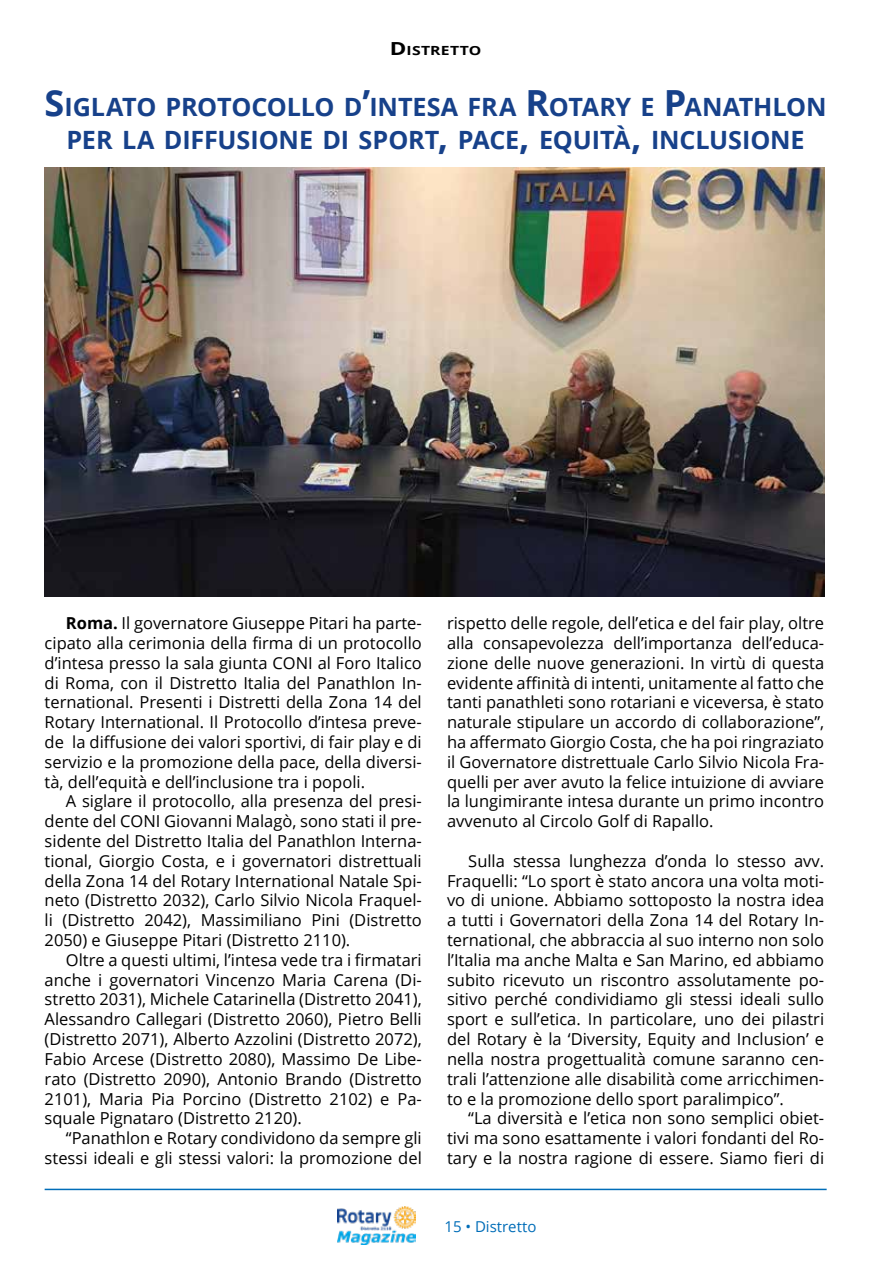
<style>
.page{position:relative;width:893px;height:1263px;background:#fff}
.page>*{position:absolute;margin:0;border:0;box-sizing:border-box;transform-origin:0 0}
.t1{font:700 25.2px/32.7px "Open Sans";letter-spacing:-.005em;color:#17418a;text-align:center}
.t2{font:16.5px/19.8px "Open Sans";color:#000;text-align:justify}
.t3{font:15px "Open Sans";color:#006db8}
.t4{font:700 12.6px "Open Sans";letter-spacing:.015em;color:#000;scale:1.25 1}
.s1{font-size:18px}
.s2{font-size:36px}
.s3{font-weight:700}
</style>
<div class="page">
<img style="left:337px;top:1206px;width:79px;height:39px">
<hr style="left:45px;top:1189px;width:782px;height:1px;background:#006db8">
<img style="left:45px;top:167px;width:779px;height:429px">
<p class="t4" style="left:390px;top:42px;width:75px"><span class="s1">D</span>ISTRETTO</p>
<h1 class="t1" style="left:45px;top:90px;width:783px"><span class="s2">S</span>IGLATO PROTOCOLLO D<span class="s2">’</span>INTESA FRA <span class="s2">R</span>OTARY E <span class="s2">P</span>ANATHLON<br>PER LA DIFFUSIONE DI SPORT<span class="s2">,</span> PACE<span class="s2">,</span> EQUITÀ<span class="s2">,</span> INCLUSIONE</h1>
<p class="t2" style="left:45px;top:613px;width:379px;text-indent:21px"><span class="s3">Roma.</span> Il governatore Giuseppe Pitari ha parte&shy;cipato alla cerimonia della firma di un protocollo d’intesa presso la sala giunta CONI al Foro Italico di Roma, con il Distretto Italia del Panathlon In&shy;ternational. Presenti i Distretti della Zona 14 del Rotary International. Il Protocollo d’intesa preve&shy;de la diffusione dei valori sportivi, di fair play e di servizio e la promozione della pace, della diversi&shy;tà, dell’equità e dell’inclusione tra i popoli.</p>
<p class="t2" style="left:45px;top:791px;width:379px;text-indent:21px">A siglare il protocollo, alla presenza del presi&shy;dente del CONI Giovanni Malagò, sono stati il pre&shy;sidente del Distretto Italia del Panathlon Interna&shy;tional, Giorgio Costa, e i governatori distrettuali della Zona 14 del Rotary International Natale Spi&shy;neto (Distretto 2032), Carlo Silvio Nicola Fraquel&shy;li (Distretto 2042), Massimiliano Pini (Distretto 2050) e Giuseppe Pitari (Distretto 2110).</p>
<p class="t2" style="left:45px;top:949px;width:379px;text-indent:21px">Oltre a questi ultimi, l’intesa vede tra i firmatari anche i governatori Vincenzo Maria Carena (Di&shy;stretto 2031), Michele Catarinella (Distretto 2041), Alessandro Callegari (Distretto 2060), Pietro Belli (Distretto 2071), Alberto Azzolini (Distretto 2072), Fabio Arcese (Distretto 2080), Massimo De Libe&shy;rato (Distretto 2090), Antonio Brando (Distretto 2101), Maria Pia Porcino (Distretto 2102) e Pa&shy;squale Pignataro (Distretto 2120).</p>
<p class="t2" style="left:45px;top:1128px;width:379px;text-align:right">“Panathlon e Rotary condividono da sempre gli stessi ideali e gli stessi valori: la promozione del</p>
<p class="t2" style="left:447px;top:613px;width:379px">rispetto delle regole, dell’etica e del fair play, oltre alla consapevolezza dell’importanza dell’educa&shy;zione delle nuove generazioni. In virtù di questa evidente affinità di intenti, unitamente al fatto che tanti panathleti sono rotariani e viceversa, è stato naturale stipulare un accordo di collaborazione”, ha affermato Giorgio Costa, che ha poi ringraziato il Governatore distrettuale Carlo Silvio Nicola Fra&shy;quelli per aver avuto la felice intuizione di avviare la lungimirante intesa durante un primo incontro avvenuto al Circolo Golf di Rapallo.</p>
<p class="t2" style="left:447px;top:850px;width:379px;text-indent:21px">Sulla stessa lunghezza d’onda lo stesso avv.<br>Fraquelli: “Lo sport è stato ancora una volta moti&shy;vo di unione. Abbiamo sottoposto la nostra idea a tutti i Governatori della Zona 14 del Rotary In&shy;ternational, che abbraccia al suo interno non solo l’Italia ma anche Malta e San Marino, ed abbiamo subito ricevuto un riscontro assolutamente po&shy;sitivo perché condividiamo gli stessi ideali sullo sport e sull’etica. In particolare, uno dei pilastri del Rotary è la ‘Diversity, Equity and Inclusion’ e nella nostra progettualità comune saranno cen&shy;trali l’attenzione alle disabilità come arricchimen&shy;to e la promozione dello sport paralimpico”.</p>
<p class="t2" style="left:447px;top:1108px;width:379px;text-indent:21px">“La diversità e l’etica non sono semplici obiet&shy;tivi ma sono esattamente i valori fondanti del Ro&shy;tary e la nostra ragione di essere. Siamo fieri di</p>
<p class="t3" style="left:444px;top:1216px;width:93px">15 • Distretto</p>
</div>
